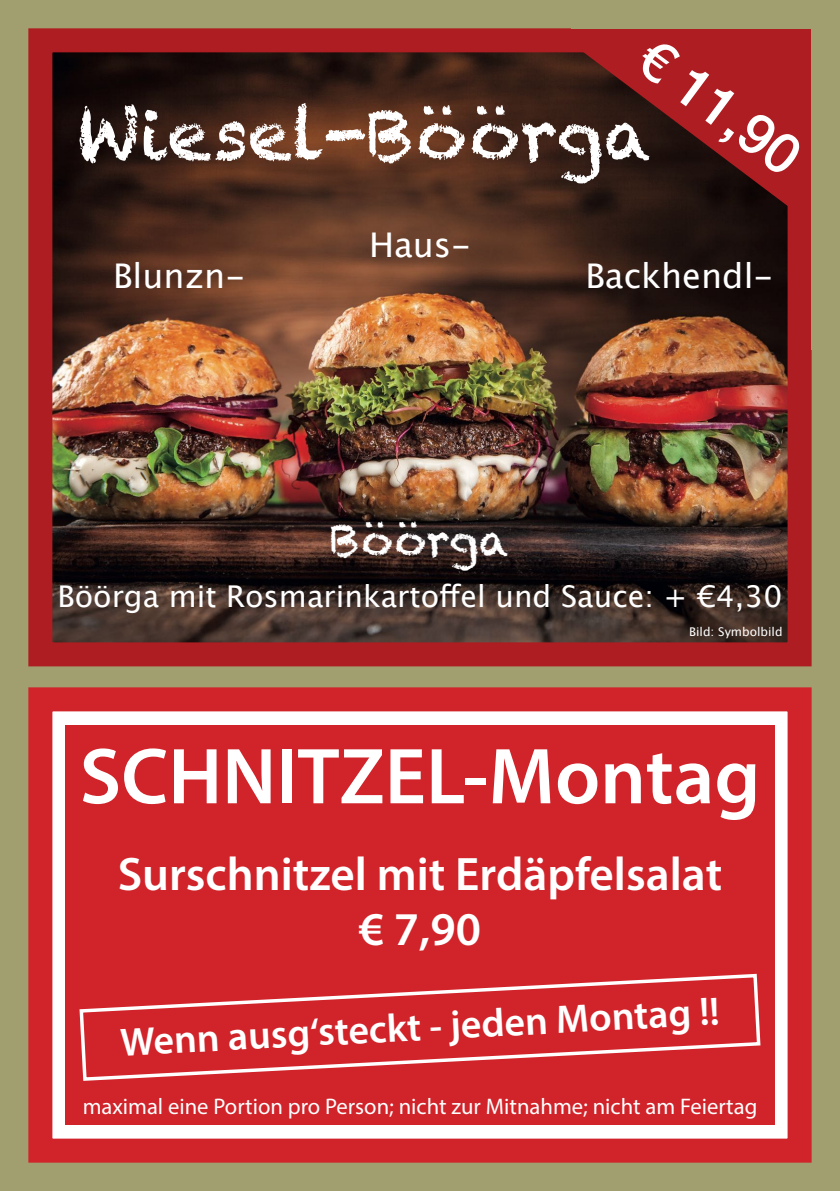
<style>
.page{position:relative;width:840px;height:1191px;background:#fff}
.page>*{position:absolute;margin:0;border:0;box-sizing:border-box;transform-origin:0 0}
.t1{font:600 80px "Myriad Pro";color:#fff}
.t2{font:70px "Chalkduster";color:#fff}
.t3{font:500 56px "Helvetica Neue";color:#fff}
.t4{font:600 47.2px/54.8px "Myriad Pro";color:#fff;text-align:center}
.t5{font:44px "Chalkduster";color:#fff}
.t6{font:600 39.8px "Myriad Pro";color:#fff}
.t7{font:34px "Lucida Grande";color:#fff}
.t8{font:30px "Lucida Grande";color:#fff}
.t9{font:22.6px "Myriad Pro";color:#fff}
.t10{font:12px "Lucida Grande";color:#fff}
</style>
<div class="page">
<div style="left:0;top:0;width:839px;height:1191px;background:#a19e70"></div>
<img style="left:53px;top:53px;width:733px;height:588px">
<div style="left:40px;top:699px;width:759px;height:451px;background:#fff"></div>
<div style="left:28px;top:687px;width:783px;height:475px;border:24px solid #d1232a"></div>
<div style="left:28px;top:28px;width:783px;height:638px;border:24px solid #ad1d21"></div>
<svg style="left:572px;top:28px;width:239px;height:190px;background:#711a1a"></svg>
<div style="left:65px;top:725px;width:709px;height:399px;background:#d1232a"></div>
<svg style="left:79px;top:973px;width:682px;height:108px"></svg>
<h3 class="t3" style="left:670px;top:15px;width:188px;rotate:36deg">€ 11,90</h3>
<h2 class="t2" style="left:77px;top:93px;width:577px">Wiesel-Böörga</h2>
<h3 class="t7" style="left:113px;top:256px;width:133px">Blunzn-</h3>
<h3 class="t7" style="left:369px;top:226px;width:103px">Haus-</h3>
<h3 class="t7" style="left:585px;top:256px;width:189px">Backhendl-</h3>
<h3 class="t5" style="left:330px;top:514px;width:181px">Böörga</h3>
<h3 class="t8" style="left:57px;top:579px;width:725px">Böörga mit Rosmarinkartoffel und Sauce: + €4,30</h3>
<p class="t10" style="left:688px;top:624px;width:95px">Bild: Symbolbild</p>
<h1 class="t1" style="left:80px;top:725px;width:681px">SCHNITZEL-Montag</h1>
<h3 class="t4" style="left:118px;top:845px;width:605px">Surschnitzel mit Erdäpfelsalat € 7,90</h3>
<h3 class="t6" style="left:119px;top:1017px;width:601px;rotate:-3deg">Wenn ausg‘steckt - jeden Montag !!</h3>
<p class="t9" style="left:83px;top:1092px;width:675px">maximal eine Portion pro Person; nicht zur Mitnahme; nicht am Feiertag</p>
</div>
